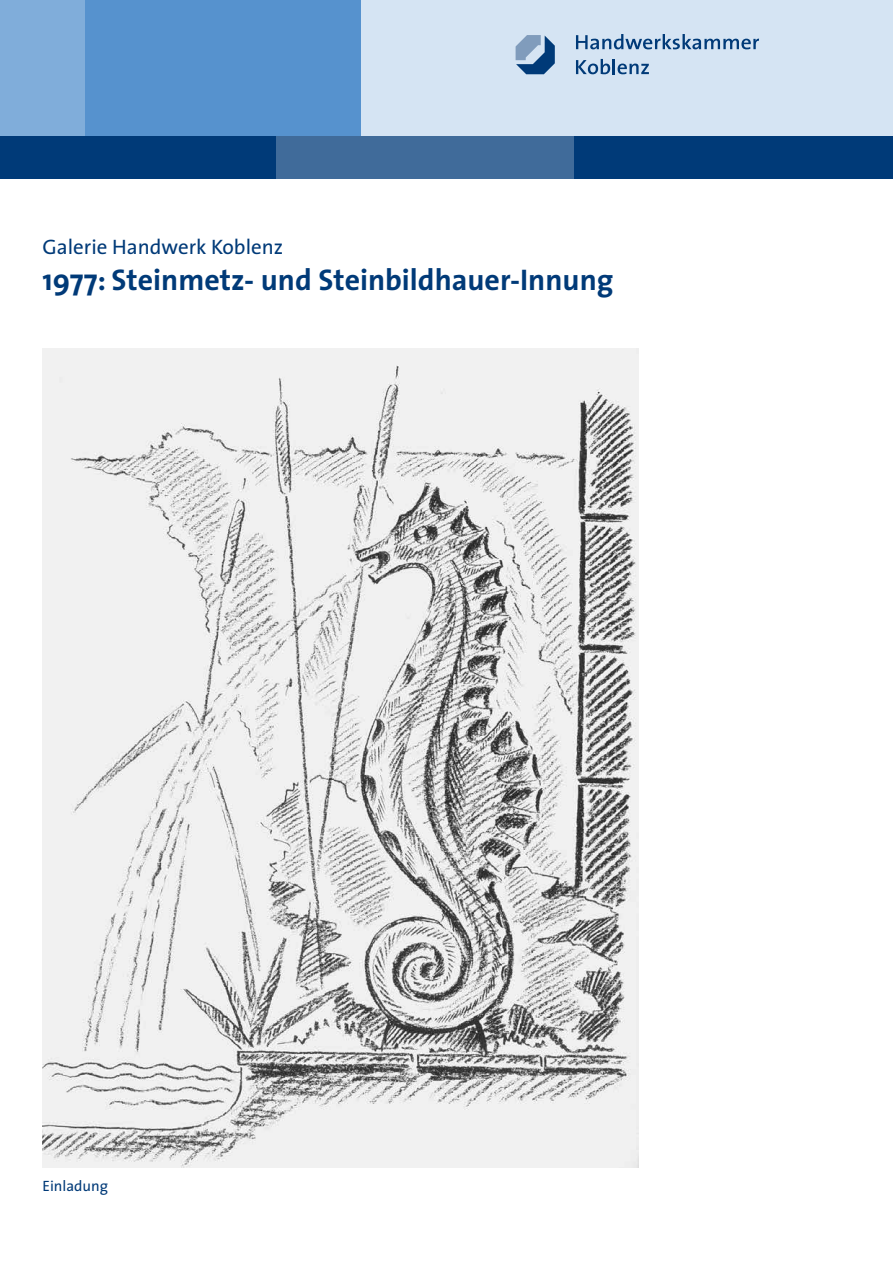
<style>
.page{position:relative;width:893px;height:1263px;background:#fff}
.page>*{position:absolute;margin:0;border:0;box-sizing:border-box;transform-origin:0 0}
.t1{font:700 30px "The Sans";color:#003a78}
.t2{font:21px "The Sans";color:#003a78}
.t3{font:15px "The Sans";color:#003a78}
</style>
<div class="page">
<div style="left:0;top:0;width:85px;height:136px;background:#80adda"></div>
<div style="left:85px;top:0;width:340px;height:136px;background:#5692ce"></div>
<div style="left:574px;top:136px;width:319px;height:43px;background:#003a78"></div>
<div style="left:0;top:136px;width:276px;height:43px;background:#003a78"></div>
<div style="left:276px;top:136px;width:298px;height:43px;background:#406b9a"></div>
<div style="left:361px;top:0;width:532px;height:136px;background:#d5e4f3"></div>
<svg style="left:576px;top:34px;width:183px;height:15px"></svg>
<svg style="left:576px;top:59px;width:73px;height:15px"></svg>
<svg style="left:516px;top:35px;width:39px;height:39px"></svg>
<img style="left:43px;top:349px;width:595px;height:818px">
<p class="t2" style="left:43px;top:233px;width:242px">Galerie Handwerk Koblenz</p>
<p class="t1" style="left:43px;top:261px;width:572px">1977: Steinmetz- und Steinbildhauer-Innung</p>
<p class="t3" style="left:43px;top:1176px;width:67px">Einladung</p>
</div>
